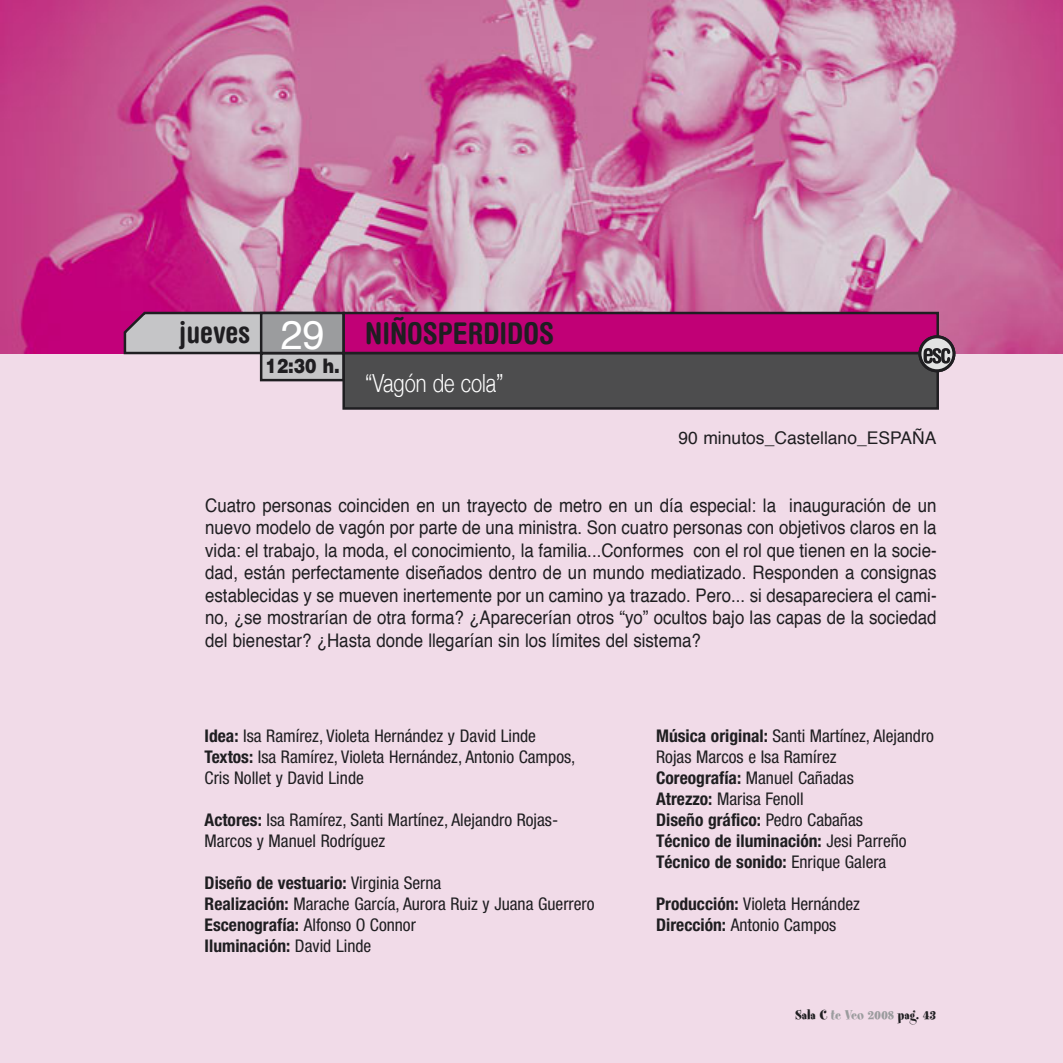
<style>
.page{position:relative;width:1063px;height:1063px;background:#fff}
.page>*{position:absolute;margin:0;border:0;box-sizing:border-box;transform-origin:0 0}
.t1{font:40px "Helvetica";color:#fff}
.t2{font:700 condensed 30px "Helvetica Rounded";color:#1f1e21}
.t3{font:300 25px "Helvetica Neue";color:#fff;scale:.8 1}
.t4{font:900 20px "Helvetica";color:#1f1e21;scale:.85 1}
.t5{font:18.75px/22.5px "Helvetica";color:#1f1e21;text-align:justify;scale:.9 1}
.t6{font:condensed 17.5px/21px "Helvetica Neue";color:#1f1e21}
.t7{font:17.5px "Helvetica";color:#1f1e21}
.t8{font:15px "Spumoni LP";color:#1f1e21}
.s1{font-weight:700}
.s2{color:#9b9c9e}
</style>
<div class="page">
<img style="left:1px;top:0;width:1062px;height:354px">
<div style="left:0;top:354px;width:1063px;height:709px;background:#f1dbe8"></div>
<hr style="left:0;top:354px;width:1px;height:709px;background:#ececed">
<hr style="left:0;top:0;width:1px;height:354px;background:#f1dbe8">
<svg style="left:124px;top:312px;width:136px;height:42px;background:#b1aab0"></svg>
<div style="left:261px;top:314px;width:83px;height:39px;background:#9b9c9e"></div>
<div style="left:260px;top:312px;width:85px;height:42px;border:2px solid #1f1e21"></div>
<div style="left:261px;top:353px;width:83px;height:27px;background:#c5c5c7"></div>
<div style="left:260px;top:352px;width:85px;height:29px;border:2px solid #1f1e21"></div>
<div style="left:344px;top:353px;width:594px;height:55px;background:#4d4d4e"></div>
<div style="left:342px;top:352px;width:597px;height:58px;border:2px solid #1f1e21"></div>
<div style="left:344px;top:313px;width:594px;height:40px;background:#c10076"></div>
<div style="left:342px;top:312px;width:597px;height:42px;border:2px solid #1f1e21"></div>
<svg style="left:920px;top:337px;width:34px;height:34px"></svg>
<div style="left:918px;top:335px;width:37px;height:37px;border:3px solid #1f1e21;border-radius:50%"></div>
<svg style="left:924px;top:348px;width:26px;height:16px"></svg>
<h2 class="t2" style="left:179px;top:321px;width:73px">jueves</h2>
<h2 class="t2" style="left:365px;top:322px;width:190px">NIÑOSPERDIDOS</h2>
<h3 class="t3" style="left:365px;top:368px;width:175px">“Vagón de cola”</h3>
<h1 class="t1" style="left:280px;top:318px;width:46px">29</h1>
<p class="t4" style="left:265px;top:359px;width:89px">12:30 h.</p>
<p class="t7" style="left:679px;top:430px;width:259px">90 minutos_Castellano_ESPAÑA</p>
<p class="t5" style="left:205px;top:495px;width:814px">Cuatro personas coinciden en un trayecto de metro en un día especial: la inauguración de un nuevo modelo de vagón por parte de una ministra. Son cuatro personas con objetivos claros en la vida: el trabajo, la moda, el conocimiento, la familia...Conformes con el rol que tienen en la socie&shy;dad, están perfectamente diseñados dentro de un mundo mediatizado. Responden a consignas establecidas y se mueven inertemente por un camino ya trazado. Pero... si desapareciera el cami&shy;no, ¿se mostrarían de otra forma? ¿Aparecerían otros “yo” ocultos bajo las capas de la sociedad del bienestar? ¿Hasta donde llegarían sin los límites del sistema?</p>
<p class="t6" style="left:205px;top:727px;width:372px"><span class="s1">Idea:</span> Isa Ramírez, Violeta Hernández y David Linde<br><span class="s1">Textos:</span> Isa Ramírez, Violeta Hernández, Antonio Campos,<br>Cris Nollet y David Linde</p>
<p class="t6" style="left:205px;top:811px;width:355px"><span class="s1">Actores:</span> Isa Ramírez, Santi Martínez, Alejandro Rojas-<br>Marcos y Manuel Rodríguez</p>
<p class="t6" style="left:205px;top:874px;width:391px"><span class="s1">Diseño de vestuario:</span> Virginia Serna<br><span class="s1">Realización:</span> Marache García, Aurora Ruiz y Juana Guerrero <span class="s1">Escenografía:</span> Alfonso O Connor<br><span class="s1">Iluminación:</span> David Linde</p>
<p class="t6" style="left:656px;top:727px;width:279px"><span class="s1">Música original:</span> Santi Martínez, Alejandro<br>Rojas Marcos e Isa Ramírez<br><span class="s1">Coreografía:</span> Manuel Cañadas<br><span class="s1">Atrezzo:</span> Marisa Fenoll<br><span class="s1">Diseño gráfico:</span> Pedro Cabañas<br><span class="s1">Técnico de iluminación:</span> Jesi Parreño<br><span class="s1">Técnico de sonido:</span> Enrique Galera</p>
<p class="t6" style="left:656px;top:895px;width:205px"><span class="s1">Producción:</span> Violeta Hernández<br><span class="s1">Dirección:</span> Antonio Campos</p>
<p class="t8" style="left:795px;top:1010px;width:142px">Sala C <span class="s2">te Veo 2008</span> pag. 43</p>
</div>
